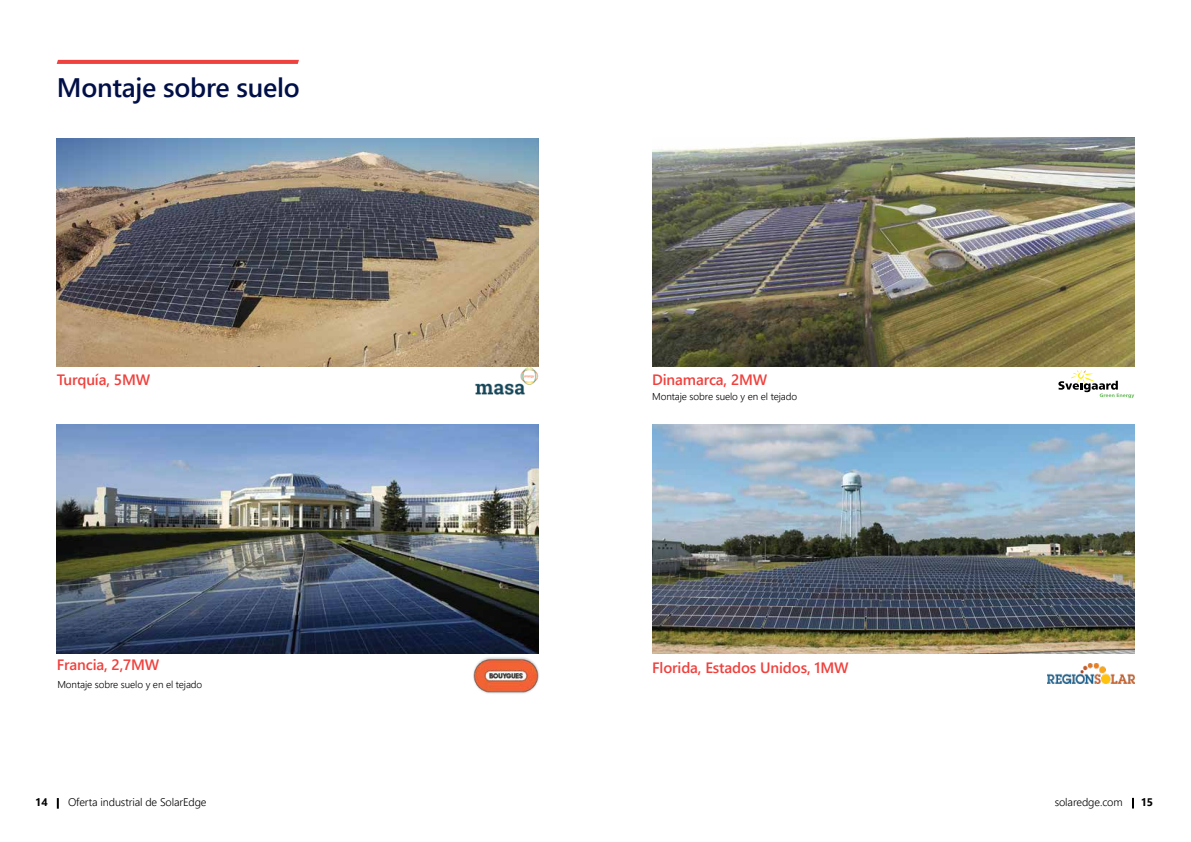
<style>
.page{position:relative;width:1191px;height:842px;background:#fff}
.page>*{position:absolute;margin:0;border:0;box-sizing:border-box;transform-origin:0 0}
.t1{font:600 26.8px "Segoe UI";letter-spacing:-.01em;color:#000f47}
.t2{font:600 15px "Segoe UI";letter-spacing:-.01em;color:#ef413d}
.t3{font:300 11px "Segoe UI";letter-spacing:-.01em;color:#000}
.t4{font:700 11px "Segoe UI";color:#000}
.t5{font:300 10px "Segoe UI";letter-spacing:-.01em;color:#000}
</style>
<div class="page">
<svg style="left:57px;top:60px;width:242px;height:4px"></svg>
<svg style="left:57px;top:798px;width:2px;height:11px"></svg>
<svg style="left:1132px;top:798px;width:2px;height:10px"></svg>
<img style="left:57px;top:424px;width:482px;height:229px">
<div style="left:472px;top:656px;width:68px;height:38px;background:#000;opacity:.35"></div>
<img style="left:473px;top:658px;width:66px;height:35px">
<img style="left:57px;top:138px;width:482px;height:229px">
<img style="left:475px;top:367px;width:64px;height:27px">
<img style="left:652px;top:424px;width:482px;height:229px">
<img style="left:1047px;top:664px;width:87px;height:19px">
<img style="left:653px;top:138px;width:481px;height:229px">
<svg style="left:1058px;top:370px;width:76px;height:28px"></svg>
<h1 class="t1" style="left:57px;top:66px;width:244px">Montaje sobre suelo</h1>
<p class="t2" style="left:57px;top:367px;width:95px">Turquía, 5MW</p>
<p class="t2" style="left:57px;top:653px;width:104px">Francia, 2,7MW</p>
<p class="t5" style="left:57px;top:676px;width:146px">Montaje sobre suelo y en el tejado</p>
<p class="t2" style="left:652px;top:367px;width:117px">Dinamarca, 2MW</p>
<p class="t5" style="left:652px;top:388px;width:146px">Montaje sobre suelo y en el tejado</p>
<p class="t2" style="left:652px;top:655px;width:198px">Florida, Estados Unidos, 1MW</p>
<p class="t4" style="left:35px;top:793px;width:14px">14</p>
<p class="t3" style="left:68px;top:793px;width:140px">Oferta industrial de SolarEdge</p>
<p class="t3" style="left:1054px;top:793px;width:69px">solaredge.com</p>
<p class="t4" style="left:1140px;top:793px;width:14px">15</p>
</div>
